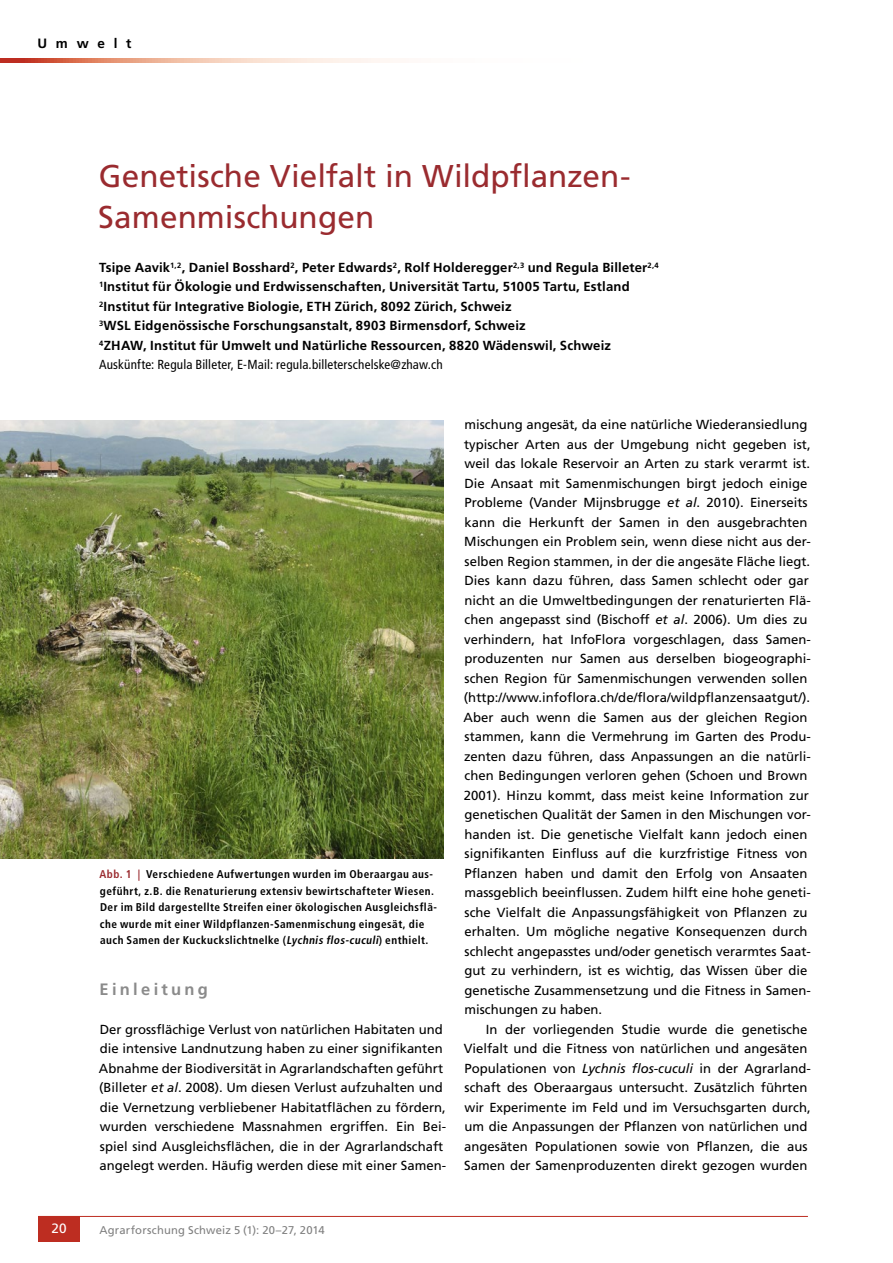
<style>
.page{position:relative;width:893px;height:1263px;background:#fff}
.page>*{position:absolute;margin:0;border:0;box-sizing:border-box;transform-origin:0 0}
.t1{font:31.5px/40.5px "Frutiger LT Std";color:#9a2b2f}
.t2{font:700 16.5px "Frutiger LT Std";letter-spacing:.2em;color:#8b8b8b}
.t3{font:700 13.5px "Frutiger LT Std";letter-spacing:.65em;color:#000}
.t4{font:13.5px "Frutiger LT Std";color:#fff}
.t5{font:13.2px/19.5px "Frutiger LT Std";color:#000}
.t6{font:700 13.2px/19.5px "Frutiger LT Std";letter-spacing:.015em;color:#000}
.t7{font:700 condensed 11.25px/16.5px "Frutiger LT Std";letter-spacing:.04em;color:#000}
.t8{font:11.25px "Frutiger LT Std";letter-spacing:.02em;color:#808080}
.s1{font-weight:400;font-stretch:condensed}
.s2{color:#9a2b2f}
.s3{font-style:italic}
</style>
<div class="page">
<hr style="left:38px;top:1216px;width:770px;height:1px;background:#bd2d21">
<div style="left:38px;top:1216px;width:42px;height:26px;background:#bd2d21"></div>
<svg style="left:0;top:58px;width:393px;height:5px;background:#ebb29f"></svg>
<img style="left:0;top:420px;width:444px;height:438px">
<p class="t3" style="left:37px;top:36px;width:96px">Umwelt</p>
<h1 class="t1" style="left:98px;top:156px;width:534px">Genetische Vielfalt in Wildpflanzen-<br>Samenmischungen</h1>
<p class="t6" style="left:99px;top:258px;width:561px">Tsipe Aavik<sup>1,2</sup>, Daniel Bosshard<sup>2</sup>, Peter Edwards<sup>2</sup>, Rolf Holderegger<sup>2,3</sup> und Regula Billeter<sup>2,4<br>1</sup>Institut für Ökologie und Erdwissenschaften, Universität Tartu, 51005 Tartu, Estland <sup>2</sup>Institut für Integrative Biologie, ETH Zürich, 8092 Zürich, Schweiz<br><sup>3</sup>WSL Eidgenössische Forschungsanstalt, 8903 Birmensdorf, Schweiz<br><sup>4</sup>ZHAW, Institut für Umwelt und Natürliche Ressourcen, 8820 Wädenswil, Schweiz <span class="s1">Auskünfte: Regula Billeter, E-Mail: regula.billeterschelske@zhaw.ch</span></p>
<p class="t7" style="left:100px;top:866px;width:339px"><span class="s2">Abb. 1 |</span> Verschiedene Aufwertungen wurden im Oberaargau aus&shy;geführt, z.B. die Renaturierung extensiv bewirtschafteter Wiesen.<br>Der im Bild dargestellte Streifen einer ökologischen Ausgleichsflä&shy;che wurde mit einer Wildpflanzen-Samenmischung eingesät, die auch Samen der Kuckuckslichtnelke (<span class="s3">Lychnis flos-cuculi</span>) enthielt.</p>
<p class="t2" style="left:100px;top:979px;width:110px">Einleitung</p>
<p class="t5" style="left:99px;top:1019px;width:349px">Der grossflächige Verlust von natürlichen Habitaten und die intensive Landnutzung haben zu einer signifikanten Abnahme der Biodiversität in Agrarlandschaften geführt (Billeter <span class="s3">et al</span>. 2008). Um diesen Verlust aufzuhalten und die Vernetzung verbliebener Habitatflächen zu fördern, wurden verschiedene Massnahmen ergriffen. Ein Bei&shy;spiel sind Ausgleichsflächen, die in der Agrarlandschaft angelegt werden. Häufig werden diese mit einer Samen-</p>
<p class="t5" style="left:464px;top:415px;width:349px">mischung angesät, da eine natürliche Wiederansiedlung typischer Arten aus der Umgebung nicht gegeben ist, weil das lokale Reservoir an Arten zu stark verarmt ist.<br>Die Ansaat mit Samenmischungen birgt jedoch einige Probleme (Vander Mijnsbrugge <span class="s3">et al</span>. 2010). Einerseits kann die Herkunft der Samen in den ausgebrachten Mischungen ein Problem sein, wenn diese nicht aus der&shy;selben Region stammen, in der die angesäte Fläche liegt.<br>Dies kann dazu führen, dass Samen schlecht oder gar nicht an die Umweltbedingungen der renaturierten Flä&shy;chen angepasst sind (Bischoff <span class="s3">et al</span>. 2006). Um dies zu verhindern, hat InfoFlora vorgeschlagen, dass Samen&shy;produzenten nur Samen aus derselben biogeographi&shy;schen Region für Samenmischungen verwenden sollen (http://www.infoflora.ch/de/flora/wildpflanzensaatgut/).<br>Aber auch wenn die Samen aus der gleichen Region stammen, kann die Vermehrung im Garten des Produ&shy;zenten dazu führen, dass Anpassungen an die natürli&shy;chen Bedingungen verloren gehen (Schoen und Brown 2001). Hinzu kommt, dass meist keine Information zur genetischen Qualität der Samen in den Mischungen vor&shy;handen ist. Die genetische Vielfalt kann jedoch einen signifikanten Einfluss auf die kurzfristige Fitness von Pflanzen haben und damit den Erfolg von Ansaaten massgeblich beeinflussen. Zudem hilft eine hohe geneti&shy;sche Vielfalt die Anpassungsfähigkeit von Pflanzen zu erhalten. Um mögliche negative Konsequenzen durch schlecht angepasstes und/oder genetisch verarmtes Saat&shy;gut zu verhindern, ist es wichtig, das Wissen über die genetische Zusammensetzung und die Fitness in Samen&shy;mischungen zu haben.</p>
<p class="t5" style="left:464px;top:1019px;width:349px;text-indent:22px">In der vorliegenden Studie wurde die genetische Vielfalt und die Fitness von natürlichen und angesäten Populationen von <span class="s3">Lychnis flos-cuculi</span> in der Agrarland&shy;schaft des Oberaargaus untersucht. Zusätzlich führten wir Experimente im Feld und im Versuchsgarten durch, um die Anpassungen der Pflanzen von natürlichen und angesäten Populationen sowie von Pflanzen, die aus Samen der Samenproduzenten direkt gezogen wurden</p>
<p class="t4" style="left:51px;top:1221px;width:17px">20</p>
<p class="t8" style="left:99px;top:1223px;width:227px">Agrarforschung Schweiz 5 (1): 20–27, 2014</p>
</div>
